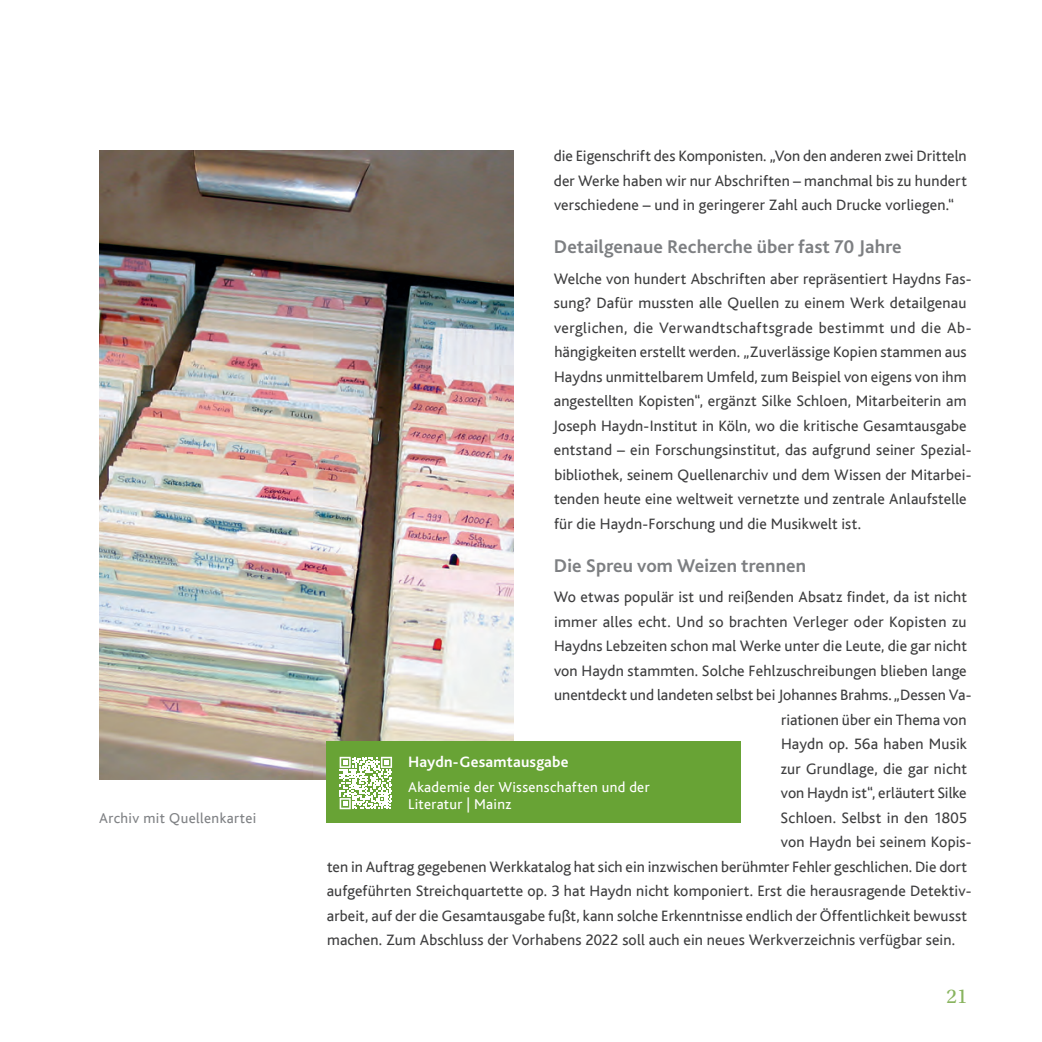
<style>
.page{position:relative;width:1042px;height:1042px;background:#fff}
.page>*{position:absolute;margin:0;border:0;box-sizing:border-box;transform-origin:0 0}
.t1{font:21px "Utopia Std";color:#89b45f}
.t2{font:700 19.25px "Bliss Pro";letter-spacing:.005em;color:#7d7f82}
.t3{font:15.75px/24.5px "Bliss";letter-spacing:.01em;color:#3e3e3f;text-align:justify}
.t4{font:700 15.75px "Bliss Pro";letter-spacing:.01em;color:#fff}
.t5{font:14.88px/17.5px "Bliss";letter-spacing:.02em;color:#fff}
.t6{font:14.88px "Bliss";letter-spacing:.025em;color:#808285}
</style>
<div class="page">
<img style="left:99px;top:150px;width:414px;height:630px">
<div style="left:326px;top:742px;width:414px;height:81px;background:#68a335"></div>
<svg style="left:340px;top:757px;width:52px;height:52px"></svg>
<p class="t6" style="left:99px;top:810px;width:159px">Archiv mit Quellenkartei</p>
<p class="t3" style="left:554px;top:144px;width:415px">die Eigenschrift des Komponisten. „Von den anderen zwei Dritteln der Werke haben wir nur Abschriften – manchmal bis zu hundert verschiedene – und in geringerer Zahl auch Drucke vorliegen.“</p>
<p class="t2" style="left:554px;top:235px;width:349px">Detailgenaue Recherche über fast 70 Jahre</p>
<p class="t3" style="left:553px;top:266px;width:420px;text-align:left">Welche von hundert Abschriften aber repräsentiert Haydns Fas&shy;sung? Dafür mussten alle Quellen zu einem Werk detailgenau verglichen, die Verwandtschaftsgrade bestimmt und die Ab&shy;hängigkeiten erstellt werden. „Zuverlässige Kopien stammen aus Haydns unmittelbarem Umfeld, zum Beispiel von eigens von ihm angestellten Kopisten“, ergänzt Silke Schloen, Mitarbeiterin am Joseph Haydn-Institut in Köln, wo die kritische Gesamtausgabe entstand – ein Forschungsinstitut, das aufgrund seiner Spezial&shy;bibliothek, seinem Quellenarchiv und dem Wissen der Mitarbei&shy;tenden heute eine weltweit vernetzte und zentrale Anlaufstelle für die Haydn-Forschung und die Musikwelt ist.</p>
<p class="t2" style="left:554px;top:553px;width:254px">Die Spreu vom Weizen trennen</p>
<p class="t3" style="left:554px;top:585px;width:415px">Wo etwas populär ist und reißenden Absatz findet, da ist nicht</p>
<p class="t3" style="left:554px;top:609px;width:414px">immer alles echt. Und so brachten Verleger oder Kopisten zu</p>
<p class="t3" style="left:554px;top:634px;width:414px">Haydns Lebzeiten schon mal Werke unter die Leute, die gar nicht</p>
<p class="t3" style="left:554px;top:658px;width:414px">von Haydn stammten. Solche Fehlzuschreibungen blieben lange</p>
<p class="t3" style="left:554px;top:683px;width:419px">unentdeckt und landeten selbst bei Johannes Brahms.„Dessen Va-</p>
<p class="t3" style="left:781px;top:707px;width:187px">riationen über ein Thema von</p>
<p class="t3" style="left:781px;top:732px;width:187px">Haydn op. 56a haben Musik</p>
<p class="t3" style="left:781px;top:756px;width:188px">zur Grundlage, die gar nicht</p>
<p class="t3" style="left:781px;top:781px;width:187px">von Haydn ist“, erläutert Silke</p>
<p class="t3" style="left:780px;top:805px;width:188px">Schloen. Selbst in den 1805</p>
<p class="t3" style="left:781px;top:830px;width:192px">von Haydn bei seinem Kopis-</p>
<p class="t3" style="left:327px;top:854px;width:641px">ten in Auftrag gegebenen Werkkatalog hat sich ein inzwischen berühmter Fehler geschlichen. Die dort</p>
<p class="t3" style="left:327px;top:879px;width:646px">aufgeführten Streichquartette op. 3 hat Haydn nicht komponiert. Erst die herausragende Detektiv-</p>
<p class="t3" style="left:327px;top:903px;width:642px">arbeit, auf der die Gesamtausgabe fußt, kann solche Erkenntnisse endlich der Öffentlichkeit bewusst</p>
<p class="t3" style="left:327px;top:928px;width:629px">machen. Zum Abschluss der Vorhabens 2022 soll auch ein neues Werkverzeichnis verfügbar sein.</p>
<p class="t4" style="left:408px;top:752px;width:162px">Haydn-Gesamtausgabe</p>
<p class="t5" style="left:408px;top:778px;width:243px">Akademie der Wissenschaften und der<br>Literatur | Mainz</p>
<h1 class="t1" style="left:946px;top:985px;width:22px">21</h1>
</div>
